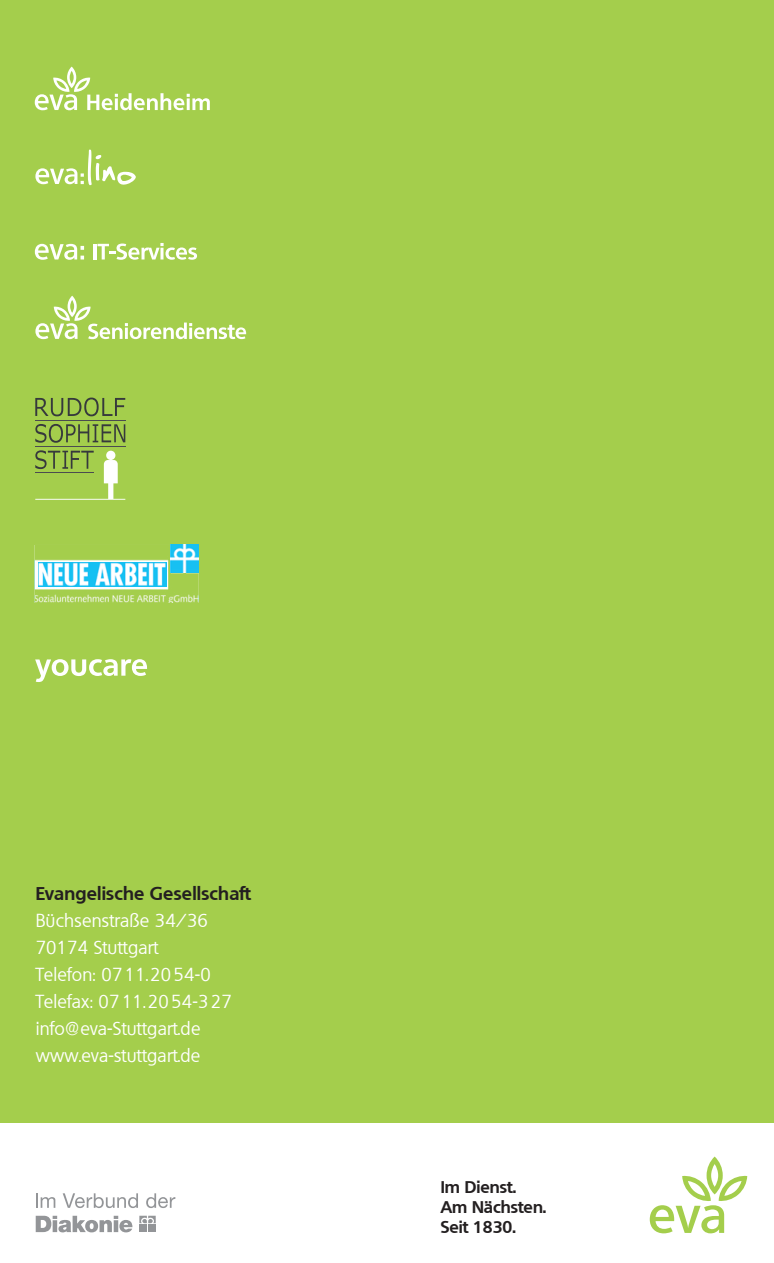
<style>
.page{position:relative;width:774px;height:1263px;background:#fff}
.page>*{position:absolute;margin:0;border:0;box-sizing:border-box;transform-origin:0 0}
.t1{font:18px/27px "Quebec";letter-spacing:.01em;color:#fff}
.t2{font:700 18px "Quebec";letter-spacing:.01em;color:#231f20}
.t3{font:700 16.5px/20.2px "Quebec";color:#231f20}
</style>
<div class="page">
<svg style="left:650px;top:1156px;width:97px;height:77px"></svg>
<div style="left:0;top:0;width:774px;height:1123px;background:#a4ce4c"></div>
<svg style="left:36px;top:1216px;width:96px;height:16px"></svg>
<svg style="left:139px;top:1216px;width:17px;height:7px"></svg>
<div style="left:139px;top:1224px;width:8px;height:8px;background:#939598"></div>
<div style="left:148px;top:1224px;width:8px;height:8px;background:#939598"></div>
<svg style="left:36px;top:1193px;width:19px;height:15px"></svg>
<svg style="left:63px;top:1193px;width:75px;height:15px"></svg>
<svg style="left:146px;top:1193px;width:29px;height:15px"></svg>
<svg style="left:35px;top:296px;width:212px;height:44px"></svg>
<svg style="left:35px;top:67px;width:175px;height:43px"></svg>
<svg style="left:35px;top:244px;width:49px;height:16px"></svg>
<hr style="left:93px;top:244px;width:4px;height:15px;background:#fff">
<svg style="left:97px;top:243px;width:100px;height:17px"></svg>
<svg style="left:35px;top:150px;width:101px;height:35px"></svg>
<svg style="left:35px;top:659px;width:112px;height:23px"></svg>
<svg style="left:35px;top:424px;width:90px;height:19px"></svg>
<svg style="left:35px;top:398px;width:90px;height:18px"></svg>
<hr style="left:35px;top:420px;width:90px;height:1px;background:#4b4c50">
<hr style="left:35px;top:446px;width:90px;height:1px;background:#4b4c50">
<svg style="left:35px;top:450px;width:90px;height:50px"></svg>
<div style="left:106px;top:451px;width:9px;height:9px;background:#fff;border-radius:50%"></div>
<img style="left:35px;top:545px;width:164px;height:58px">
<img style="left:38px;top:563px;width:128px;height:23px">
<img style="left:171px;top:545px;width:28px;height:28px">
<p class="t2" style="left:36px;top:882px;width:217px">Evangelische Gesellschaft</p>
<p class="t1" style="left:36px;top:907px;width:198px">Büchsenstraße 34/36<br>70174 Stuttgart<br>Telefon: 07 11. 20 54-0<br>Telefax: 07 11. 20 54-3 27 info@eva-Stuttgart.de www.eva-stuttgart.de</p>
<p class="t3" style="left:441px;top:1176px;width:107px">Im Dienst.<br>Am Nächsten.<br>Seit 1830.</p>
</div>
